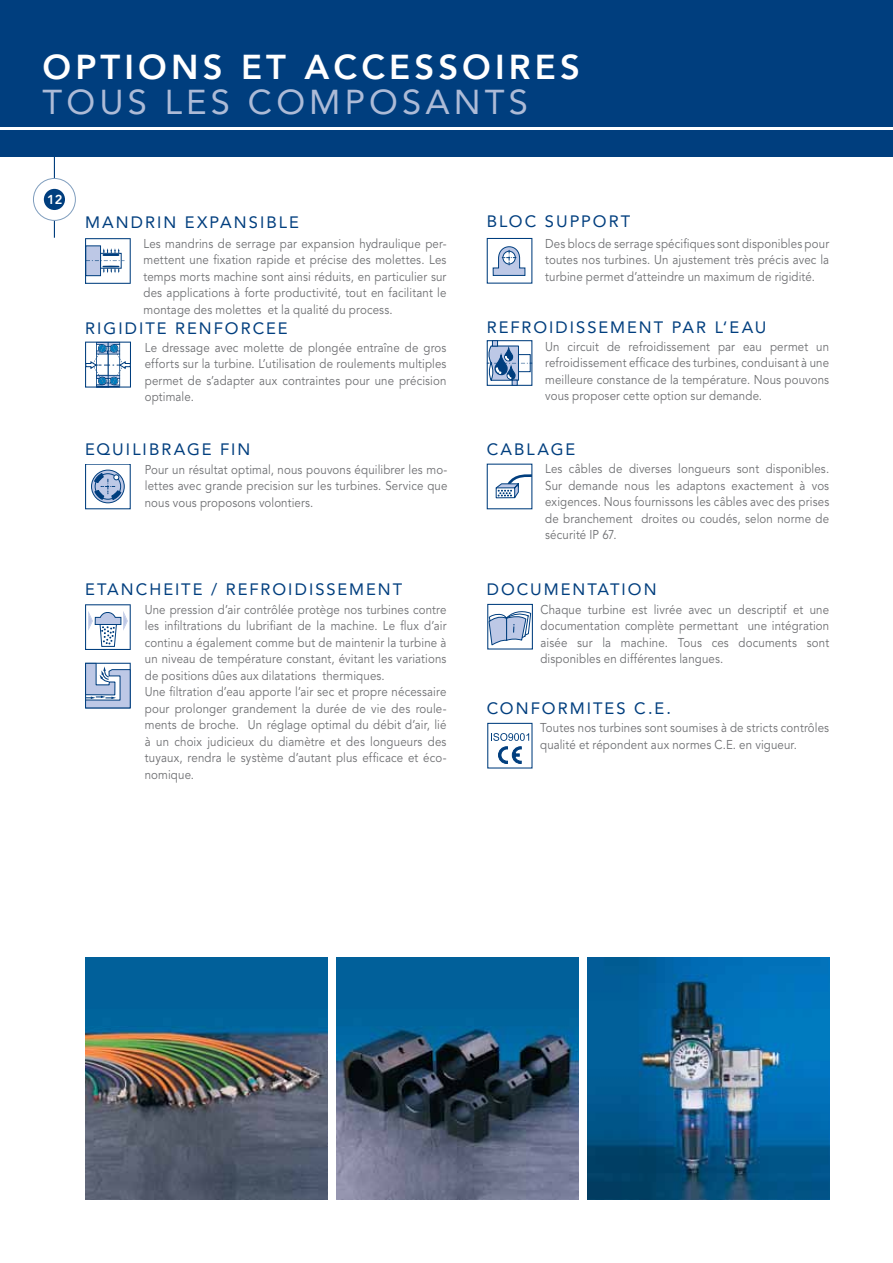
<style>
.page{position:relative;width:893px;height:1263px;background:#fff}
.page>*{position:absolute;margin:0;border:0;box-sizing:border-box;transform-origin:0 0}
.t1{font:800 34.5px "Avenir LT Com";letter-spacing:.12em;color:#fff}
.t2{font:34.5px "Avenir LT Com";letter-spacing:.12em;color:#adbbd7}
.t3{font:16.5px "Avenir LT Com";letter-spacing:.12em;color:#003e7e}
.t4{font:800 12.9px "Avenir LT Com";color:#fff}
.t5{font:12.75px/16.5px "Avenir LT Std";letter-spacing:.01em;color:#6d6e71;text-align:justify;scale:.9 1}
</style>
<div class="page">
<div style="left:0;top:0;width:893px;height:157px;background:#003e7e"></div>
<hr style="left:0;top:127px;width:893px;height:3px;background:#fff">
<svg style="left:85px;top:663px;width:46px;height:46px"></svg>
<div style="left:487px;top:464px;width:45px;height:45px;border:1px solid #003e7e"></div>
<svg style="left:495px;top:473px;width:38px;height:26px"></svg>
<div style="left:487px;top:238px;width:45px;height:46px;border:1px solid #003e7e"></div>
<svg style="left:492px;top:246px;width:34px;height:30px"></svg>
<svg style="left:85px;top:604px;width:46px;height:46px"></svg>
<svg style="left:85px;top:238px;width:46px;height:46px"></svg>
<div style="left:85px;top:245px;width:16px;height:31px;border:1px solid #003e7e"></div>
<svg style="left:491px;top:733px;width:38px;height:31px"></svg>
<svg style="left:487px;top:340px;width:45px;height:46px"></svg>
<div style="left:487px;top:604px;width:46px;height:45px;border:1px solid #003e7e"></div>
<svg style="left:488px;top:609px;width:43px;height:37px"></svg>
<img style="left:85px;top:957px;width:242px;height:242px">
<img style="left:336px;top:957px;width:242px;height:242px">
<img style="left:587px;top:957px;width:242px;height:242px">
<svg style="left:92px;top:470px;width:32px;height:33px"></svg>
<div style="left:91px;top:470px;width:34px;height:33px;border:1px solid #003e7e;border-radius:50%"></div>
<svg style="left:93px;top:472px;width:29px;height:29px"></svg>
<svg style="left:85px;top:342px;width:46px;height:46px"></svg>
<hr style="left:54px;top:149px;width:1px;height:89px;background:#003e7e">
<div style="left:33px;top:178px;width:42px;height:42px;background:#fff;border-radius:50%"></div>
<div style="left:33px;top:178px;width:43px;height:43px;border:1px solid #809ebe;border-radius:50%"></div>
<div style="left:44px;top:189px;width:21px;height:21px;background:#003e7e;border-radius:50%"></div>
<h1 class="t1" style="left:43px;top:47px;width:539px">OPTIONS ET ACCESSOIRES</h1>
<h1 class="t2" style="left:43px;top:81px;width:487px">TOUS LES COMPOSANTS</h1>
<p class="t4" style="left:47px;top:191px;width:17px">12</p>
<p class="t3" style="left:85px;top:212px;width:215px">MANDRIN EXPANSIBLE</p>
<p class="t5" style="left:143px;top:235px;width:338px">Les mandrins de serrage par expansion hydraulique per&shy;mettent une fixation rapide et précise des molettes. Les temps morts machine sont ainsi réduits, en particulier sur des applications à forte productivité, tout en facilitant le montage des molettes et la qualité du process.</p>
<p class="t3" style="left:487px;top:211px;width:145px">BLOC SUPPORT</p>
<p class="t5" style="left:545px;top:235px;width:317px">Des blocs de serrage spécifiques sont disponibles pour toutes nos turbines. Un ajustement très précis avec la turbine permet d’atteindre un maximum de rigidité.</p>
<p class="t3" style="left:85px;top:318px;width:204px">RIGIDITE RENFORCEE</p>
<p class="t3" style="left:487px;top:317px;width:281px">REFROIDISSEMENT PAR L‘EAU</p>
<p class="t5" style="left:545px;top:339px;width:317px">Un circuit de refroidissement par eau permet un refroidissement efficace des turbines, conduisant à une meilleure constance de la température. Nous pouvons vous proposer cette option sur demande.</p>
<p class="t5" style="left:145px;top:339px;width:337px">Le dressage avec molette de plongée entraîne de gros efforts sur la turbine. L’utilisation de roulements multiples permet de s’adapter aux contraintes pour une précision optimale.</p>
<p class="t3" style="left:85px;top:439px;width:167px">EQUILIBRAGE FIN</p>
<p class="t3" style="left:487px;top:439px;width:90px">CABLAGE</p>
<p class="t5" style="left:545px;top:461px;width:317px">Les câbles de diverses longueurs sont disponibles.<br>Sur demande nous les adaptons exactement à vos exigences. Nous fournissons les câbles avec des prises de branchement droites ou coudés, selon norme de sécurité IP 67.</p>
<p class="t5" style="left:145px;top:461px;width:338px">Pour un résultat optimal, nous pouvons équilibrer les mo&shy;lettes avec grande precision sur les turbines. Service que nous vous proposons volontiers.</p>
<p class="t3" style="left:85px;top:579px;width:319px">ETANCHEITE / REFROIDISSEMENT</p>
<p class="t5" style="left:145px;top:602px;width:337px;text-align:left">Une pression d’air contrôlée protège nos turbines contre les infiltrations du lubrifiant de la machine. Le flux d’air continu a également comme but de maintenir la turbine à un niveau de température constant, évitant les variations de positions dûes aux dilatations thermiques.<br>Une filtration d’eau apporte l’air sec et propre nécessaire pour prolonger grandement la durée de vie des roule&shy;ments de broche. Un réglage optimal du débit d’air, lié à un choix judicieux du diamètre et des longueurs des tuyaux, rendra le système d’autant plus efficace et éco&shy;nomique.</p>
<p class="t3" style="left:487px;top:580px;width:171px">DOCUMENTATION</p>
<p class="t5" style="left:540px;top:602px;width:322px">Chaque turbine est livrée avec un descriptif et une documentation complète permettant une intégration aisée sur la machine. Tous ces documents sont disponibles en différentes langues.</p>
<p class="t3" style="left:487px;top:698px;width:186px">CONFORMITES C.E.</p>
<p class="t5" style="left:540px;top:720px;width:323px">Toutes nos turbines sont soumises à de stricts contrôles qualité et répondent aux normes C.E. en vigueur.</p>
</div>
